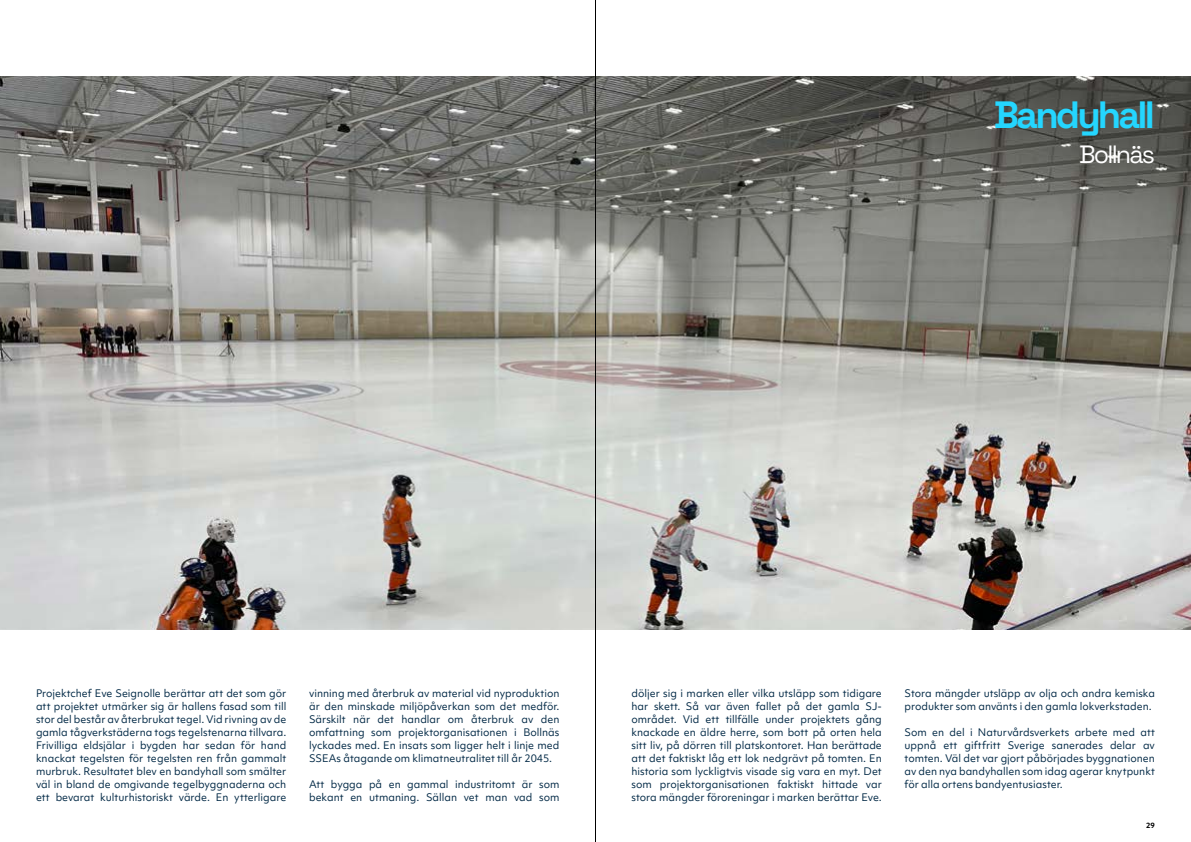
<style>
.page{position:relative;width:1191px;height:842px;background:#fff}
.page>*{position:absolute;margin:0;border:0;box-sizing:border-box;transform-origin:0 0}
.t1{font:700 38px "Space Grotesk";letter-spacing:-.075em;color:#24d6ff}
.t2{font:25px "Space Grotesk";letter-spacing:-.075em;color:#fff}
.t3{font:10px/13px "Objektiv Mk 1";color:#002845;text-align:justify}
.t4{font:700 7px "Objektiv Mk 1";color:#000}
</style>
<div class="page">
<img style="left:0;top:77px;width:1191px;height:552px">
<hr style="left:595px;top:0;width:1px;height:842px;background:#000">
<h1 class="t1" style="left:994px;top:87px;width:163px">Bandyhall</h1>
<h2 class="t2" style="left:1079px;top:136px;width:77px">Bollnäs</h2>
<p class="t3" style="left:36px;top:686px;width:252px">Projektchef Eve Seignolle berättar att det som gör att projektet utmärker sig är hallens fasad som till stor del består av återbrukat tegel. Vid rivning av de gamla tågverkstäderna togs tegelstenarna tillvara.<br>Frivilliga eldsjälar i bygden har sedan för hand knackat tegelsten för tegelsten ren från gammalt murbruk. Resultatet blev en bandyhall som smälter väl in bland de omgivande tegelbyggnaderna och ett bevarat kulturhistoriskt värde. En ytterligare</p>
<p class="t3" style="left:309px;top:686px;width:252px">vinning med återbruk av material vid nyproduktion är den minskade miljöpåverkan som det medför.<br>Särskilt när det handlar om återbruk av den omfattning som projektorganisationen i Bollnäs lyckades med. En insats som ligger helt i linje med SSEAs åtagande om klimatneutralitet till år 2045.</p>
<p class="t3" style="left:309px;top:777px;width:252px">Att bygga på en gammal industritomt är som bekant en utmaning. Sällan vet man vad som</p>
<p class="t3" style="left:631px;top:686px;width:252px">döljer sig i marken eller vilka utsläpp som tidigare har skett. Så var även fallet på det gamla SJ&shy;området. Vid ett tillfälle under projektets gång knackade en äldre herre, som bott på orten hela sitt liv, på dörren till platskontoret. Han berättade att det faktiskt låg ett lok nedgrävt på tomten. En historia som lyckligtvis visade sig vara en myt. Det som projektorganisationen faktiskt hittade var stora mängder föroreningar i marken berättar Eve.</p>
<p class="t3" style="left:904px;top:686px;width:252px">Stora mängder utsläpp av olja och andra kemiska produkter som använts i den gamla lokverkstaden.</p>
<p class="t3" style="left:904px;top:725px;width:252px">Som en del i Naturvårdsverkets arbete med att uppnå ett giftfritt Sverige sanerades delar av tomten. Väl det var gjort påbörjades byggnationen av den nya bandyhallen som idag agerar knytpunkt för alla ortens bandyentusiaster.</p>
<p class="t4" style="left:1146px;top:821px;width:10px">29</p>
</div>
